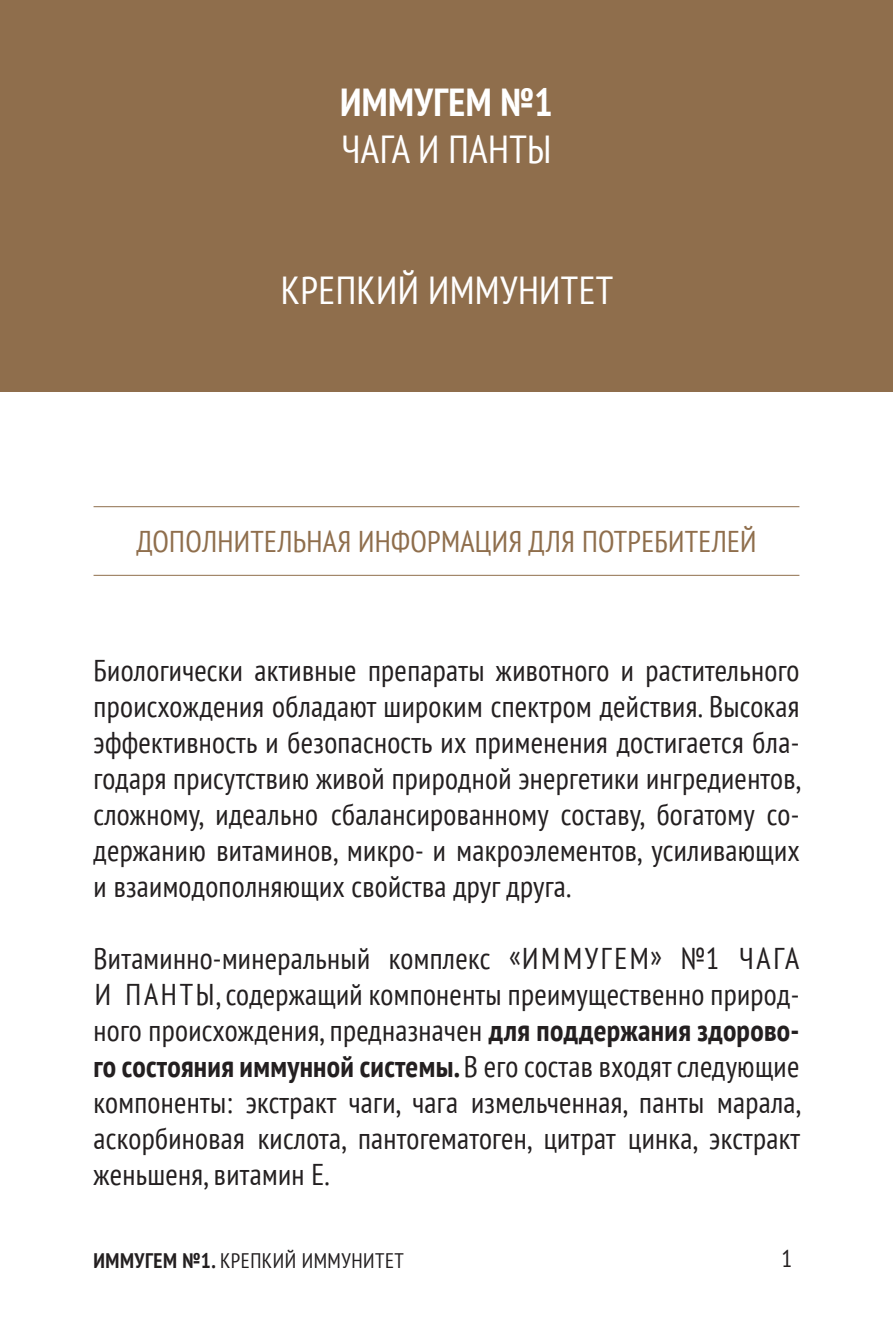
<style>
.page{position:relative;width:893px;height:1319px;background:#fff}
.page>*{position:absolute;margin:0;border:0;box-sizing:border-box;transform-origin:0 0}
.t1{font:condensed 39px "PT Sans";letter-spacing:.01em;color:#fff}
.t2{font:700 condensed 39px "PT Sans";letter-spacing:.01em;color:#fff}
.t3{font:condensed 30px/36px "PT Sans";letter-spacing:.01em;color:#231f20;text-align:justify}
.t4{font:condensed 30px "PT Sans";letter-spacing:.01em;color:#8f6e4c}
.t5{font:condensed 24px "PT Sans";color:#231f20}
.t6{font:condensed 21px "PT Sans";letter-spacing:.025em;color:#231f20}
.s1{font-weight:700}
</style>
<div class="page">
<div style="left:0;top:0;width:893px;height:391px;background:#8f6e4c"></div>
<hr style="left:94px;top:506px;width:705px;height:1px;background:#8f6e4c">
<hr style="left:94px;top:575px;width:705px;height:1px;background:#8f6e4c">
<p class="t2" style="left:340px;top:77px;width:214px">ИММУГЕМ №1</p>
<p class="t1" style="left:342px;top:124px;width:211px">ЧАГА И ПАНТЫ</p>
<p class="t1" style="left:281px;top:265px;width:334px">КРЕПКИЙ ИММУНИТЕТ</p>
<p class="t4" style="left:136px;top:522px;width:622px">ДОПОЛНИТЕЛЬНАЯ ИНФОРМАЦИЯ ДЛЯ ПОТРЕБИТЕЛЕЙ</p>
<p class="t3" style="left:94px;top:651px;width:709px">Биологически активные препараты животного и растительного происхождения обладают широким спектром действия. Высокая эффективность и безопасность их применения достигается бла&shy;годаря присутствию живой природной энергетики ингредиентов, сложному, идеально сбалансированному составу, богатому со&shy;держанию витаминов, микро- и макроэлементов, усиливающих и взаимодополняющих свойства друг друга.</p>
<p class="t3" style="left:94px;top:939px;width:709px">Витаминно-минеральный комплекс «ИММУГЕМ» №1 ЧАГА И ПАНТЫ, содержащий компоненты преимущественно природ&shy;ного происхождения, предназначен <span class="s1">для поддержания здорово&shy;го состояния иммунной системы.</span> В его состав входят следующие компоненты: экстракт чаги, чага измельченная, панты марала, аскорбиновая кислота, пантогематоген, цитрат цинка, экстракт женьшеня, витамин Е.</p>
<p class="t6" style="left:94px;top:1247px;width:312px"><span class="s1">ИММУГЕМ №1.</span> КРЕПКИЙ ИММУНИТЕТ</p>
<p class="t5" style="left:781px;top:1242px;width:12px">1</p>
</div>
